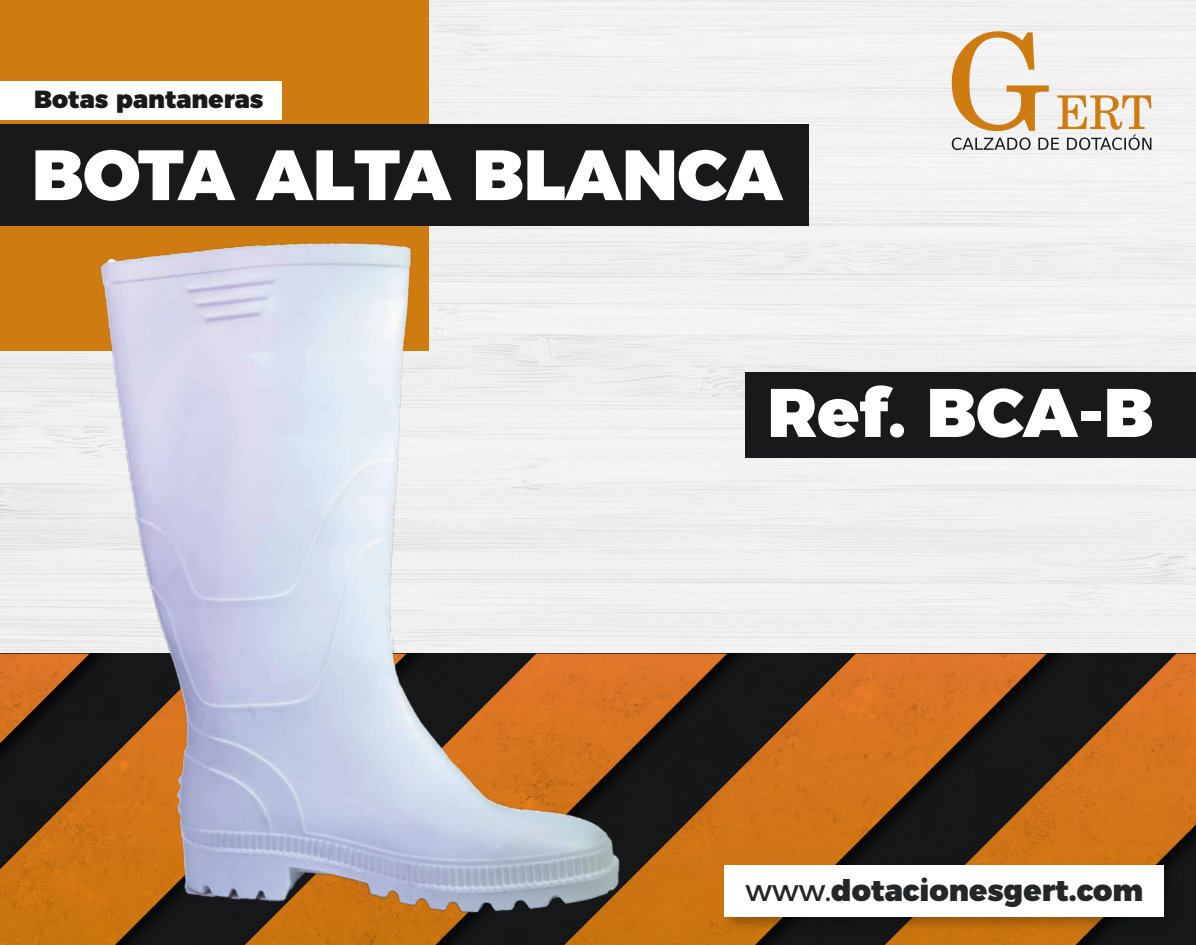
<style>
.page{position:relative;width:1196px;height:945px;background:#fff}
.page>*{position:absolute;margin:0;border:0;box-sizing:border-box;transform-origin:0 0}
.t1{font:900 71.05px "Montserrat";color:#fff}
.t2{font:900 68.6px "Montserrat";letter-spacing:-.005em;color:#fff}
.t3{font:900 29.75px "Montserrat";color:#252628}
.t4{font:900 24.76px "Montserrat";color:#18191b}
.s1{font-weight:400}
</style>
<div class="page">
<div style="left:0;top:0;width:1195px;height:654px;background:#f1f1f1"></div>
<img style="left:0;top:654px;width:99px;height:291px">
<svg style="left:0;top:654px;width:90px;height:90px;background:#74421c"></svg>
<svg style="left:666px;top:654px;width:217px;height:291px;background:#905219"></svg>
<svg style="left:883px;top:654px;width:312px;height:291px;background:#854c1b"></svg>
<div style="left:0;top:0;width:428px;height:351px;background:#ce7c11"></div>
<svg style="left:950px;top:31px;width:201px;height:120px"></svg>
<div style="left:0;top:125px;width:808px;height:101px;background:#18191b"></div>
<div style="left:0;top:81px;width:282px;height:39px;background:#fff"></div>
<img style="left:717px;top:858px;width:465px;height:78px">
<div style="left:724px;top:865px;width:439px;height:52px;background:#fff"></div>
<div style="left:746px;top:372px;width:449px;height:86px;background:#18191b"></div>
<img style="left:99px;top:226px;width:567px;height:719px">
<p class="t4" style="left:34px;top:79px;width:231px">Botas pantaneras</p>
<h1 class="t1" style="left:32px;top:115px;width:752px">BOTA ALTA BLANCA</h1>
<h2 class="t2" style="left:767px;top:355px;width:387px">Ref. BCA-B</h2>
<p class="t3" style="left:745px;top:866px;width:399px"><span class="s1">www.</span>dotacionesgert.com</p>
</div>
